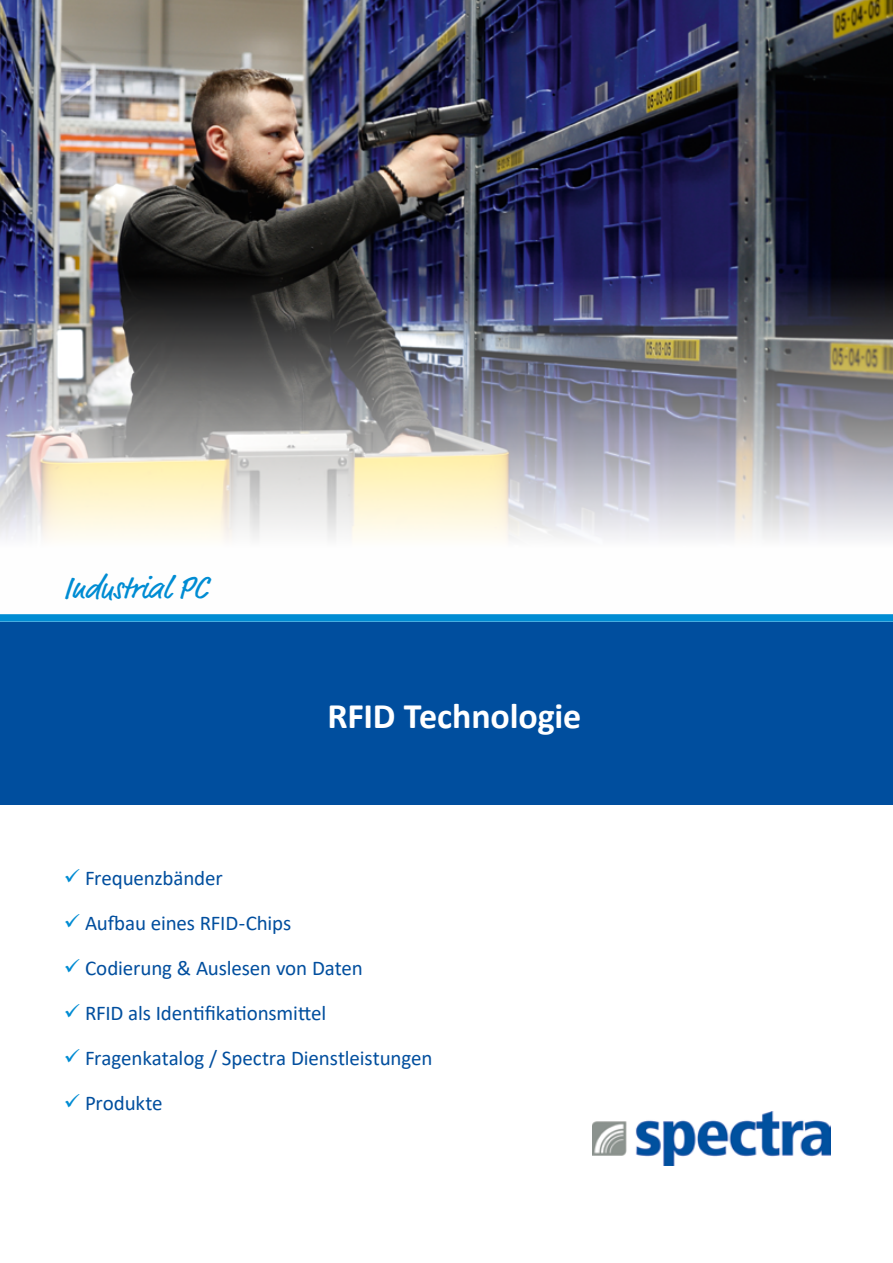
<style>
.page{position:relative;width:893px;height:1263px;background:#fff}
.page>*{position:absolute;margin:0;border:0;box-sizing:border-box;transform-origin:0 0}
.t1{font:700 36px "Calibri";letter-spacing:-.005em;color:#fff}
.t2{font:31.5px "Market Web";color:#008cd3}
.t3{font:21px "Calibri";letter-spacing:-.01em;color:#004e9e}
.s1{color:#008cd3}
</style>
<div class="page">
<img style="left:0;top:0;width:893px;height:539px">
<div style="left:0;top:622px;width:893px;height:183px;background:#004e9e"></div>
<div style="left:0;top:614px;width:893px;height:8px;background:#008cd3"></div>
<img style="left:592px;top:1111px;width:238px;height:55px">
<h2 class="t2" style="left:64px;top:569px;width:146px">Industrial PC</h2>
<h1 class="t1" style="left:327px;top:690px;width:255px">RFID Technologie</h1>
<p class="t3" style="left:64px;top:864px;width:161px"><span class="s1">✓</span> Frequenzbänder</p>
<p class="t3" style="left:64px;top:909px;width:229px"><span class="s1">✓</span> Aufbau eines RFID-Chips</p>
<p class="t3" style="left:64px;top:954px;width:300px"><span class="s1">✓</span> Codierung &amp; Auslesen von Daten</p>
<p class="t3" style="left:64px;top:999px;width:264px"><span class="s1">✓</span> RFID als Identifikationsmittel</p>
<p class="t3" style="left:64px;top:1044px;width:370px"><span class="s1">✓</span> Fragenkatalog / Spectra Dienstleistungen</p>
<p class="t3" style="left:64px;top:1089px;width:100px"><span class="s1">✓</span> Produkte</p>
</div>
